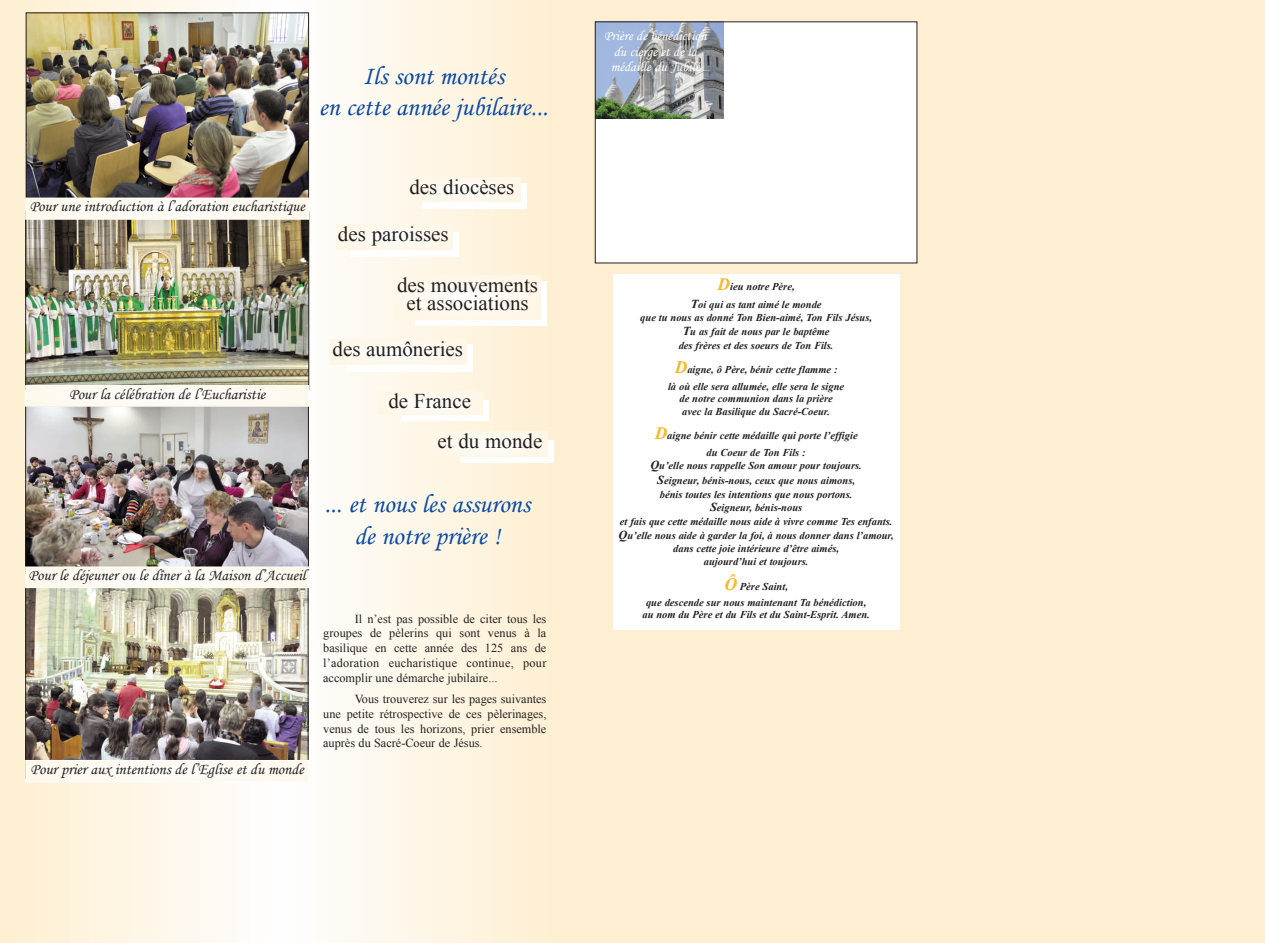
<style>
.page{position:relative;width:1265px;height:943px;background:#fff}
.page>*{position:absolute;margin:0;border:0;box-sizing:border-box;transform-origin:0 0}
.t1{font:26.25px/31.5px "Monotype Corsiva";color:#0f499d;text-align:center}
.t2{font:21px/18.4px "Times New Roman";color:#231f20;text-align:center}
.t3{font:15.75px "Monotype Corsiva";color:#231f20}
.t4{font:14px/15.8px "Monotype Corsiva";color:#fff;text-align:center}
.t5{font:12.25px/14.7px "Times New Roman";color:#231f20;text-align:justify}
.t6{font:italic 700 10.5px/13.5px "Times New Roman";color:#231f20;text-align:center}
.s1{font-size:17.5px;color:#fcb828}
.s2{font-size:12.25px}
</style>
<div class="page">
<svg style="left:0;top:1px;width:558px;height:942px"></svg>
<div style="left:558px;top:1px;width:706px;height:941px;background:#feefd2"></div>
<div style="left:595px;top:22px;width:322px;height:241px;background:#fff"></div>
<img style="left:597px;top:23px;width:127px;height:95px">
<div style="left:613px;top:274px;width:287px;height:355px;background:#fff"></div>
<img style="left:27px;top:588px;width:280px;height:172px">
<img style="left:28px;top:14px;width:279px;height:184px">
<div style="left:26px;top:12px;width:283px;height:188px;border:1px solid #231f20"></div>
<img style="left:27px;top:220px;width:280px;height:165px">
<img style="left:27px;top:407px;width:280px;height:159px">
<div style="left:26px;top:198px;width:282px;height:21px;background:#fefaf3"></div>
<div style="left:25px;top:198px;width:284px;height:22px;border:1px solid #fff"></div>
<div style="left:26px;top:386px;width:282px;height:20px;background:#fefaf3"></div>
<div style="left:26px;top:567px;width:282px;height:20px;background:#fefaf3"></div>
<div style="left:25px;top:566px;width:284px;height:22px;border:1px solid #fff"></div>
<div style="left:26px;top:761px;width:282px;height:20px;background:#fefaf3"></div>
<svg style="left:422px;top:183px;width:104px;height:25px"></svg>
<div style="left:408px;top:177px;width:112px;height:24px;background:#fef8ed"></div>
<svg style="left:351px;top:233px;width:107px;height:23px"></svg>
<div style="left:336px;top:224px;width:117px;height:25px;background:#fef8ed"></div>
<div style="left:416px;top:282px;width:130px;height:43px;background:#fff"></div>
<div style="left:394px;top:275px;width:147px;height:45px;background:#fef8ed"></div>
<div style="left:347px;top:344px;width:125px;height:28px;background:#fff"></div>
<div style="left:331px;top:339px;width:135px;height:26px;background:#fef8ed"></div>
<svg style="left:402px;top:400px;width:87px;height:20px"></svg>
<div style="left:377px;top:391px;width:105px;height:23px;background:#fef8ee"></div>
<svg style="left:460px;top:440px;width:93px;height:22px"></svg>
<div style="left:433px;top:432px;width:114px;height:24px;background:#fef9ee"></div>
<h1 class="t1" style="left:319px;top:61px;width:231px">Ils sont montés<br>en cette année jubilaire...</h1>
<h3 class="t3" style="left:30px;top:199px;width:277px">Pour une introduction à l’adoration eucharistique</h3>
<h3 class="t3" style="left:69px;top:386px;width:197px">Pour la célébration de l’Eucharistie</h3>
<h2 class="t2" style="left:409px;top:177px;width:106px">des diocèses</h2>
<h2 class="t2" style="left:338px;top:224px;width:112px">des paroisses</h2>
<h2 class="t2" style="left:397px;top:275px;width:143px">des mouvements et associations</h2>
<h2 class="t2" style="left:333px;top:339px;width:132px">des aumôneries</h2>
<h2 class="t2" style="left:438px;top:380px;width:106px;line-height:40.4px;text-align:left;text-indent:-49px">de France<br>et du monde</h2>
<h3 class="t3" style="left:29px;top:567px;width:279px">Pour le déjeuner ou le dîner à la Maison d’Accueil</h3>
<h3 class="t3" style="left:31px;top:761px;width:275px">Pour prier aux intentions de l’Eglise et du monde</h3>
<h1 class="t1" style="left:325px;top:490px;width:207px">... et nous les assurons de notre prière !</h1>
<p class="t5" style="left:323px;top:611px;width:225px;text-indent:32px">Il n’est pas possible de citer tous les groupes de pèlerins qui sont venus à la basilique en cette année des 125 ans de l’adoration eucharistique continue, pour accomplir une démarche jubilaire...</p>
<p class="t5" style="left:323px;top:691px;width:225px;text-indent:31px">Vous trouverez sur les pages suivantes une petite rétrospective de ces pèlerinages, venus de tous les horizons, prier ensemble auprès du Sacré-Coeur de Jésus.</p>
<h3 class="t4" style="left:604px;top:29px;width:104px">Prière de bénédiction du cierge et de la médaille du Jubilé</h3>
<p class="t6" style="left:691px;top:278px;width:132px;line-height:17.4px"><span class="s1">D</span>ieu notre Père,<br><span class="s2">T</span>oi qui as tant aimé le monde</p>
<p class="t6" style="left:640px;top:311px;width:233px">que tu nous as donné Ton Bien-aimé, Ton Fils Jésus,<br><span class="s2">T</span>u as fait de nous par le baptême<br>des frères et des soeurs de Ton Fils.</p>
<p class="t6" style="left:668px;top:361px;width:178px;line-height:16.3px"><span class="s1">D</span>aigne, ô Père, bénir cette flamme :<br>là où elle sera allumée, elle sera le signe</p>
<p class="t6" style="left:680px;top:392px;width:155px;line-height:12.6px;text-align:left">de notre communion dans la prière avec la Basilique du Sacré-Coeur.</p>
<p class="t6" style="left:655px;top:428px;width:204px;line-height:16.3px"><span class="s1">D</span>aigne bénir cette médaille qui porte l’effigie du Coeur de Ton Fils :</p>
<p class="t6" style="left:650px;top:458px;width:213px;line-height:14.7px"><span class="s2">Q</span>u’elle nous rappelle Son amour pour toujours.<br><span class="s2">S</span>eigneur, bénis-nous, ceux que nous aimons,</p>
<p class="t6" style="left:619px;top:487px;width:277px">bénis toutes les intentions que nous portons.<br><span class="s2">S</span>eigneur, bénis-nous<br>et fais que cette médaille nous aide à vivre comme Tes enfants.<br><span class="s2">Q</span>u’elle nous aide à garder la foi, à nous donner dans l’amour, dans cette joie intérieure d’être aimés,<br>aujourd’hui et toujours.</p>
<p class="t6" style="left:646px;top:578px;width:222px;line-height:16.3px"><span class="s1">ô</span> Père Saint,<br>que descende sur nous maintenant Ta bénédiction,</p>
<p class="t6" style="left:642px;top:608px;width:229px">au nom du Père et du Fils et du Saint-Esprit. Amen.</p>
</div>
